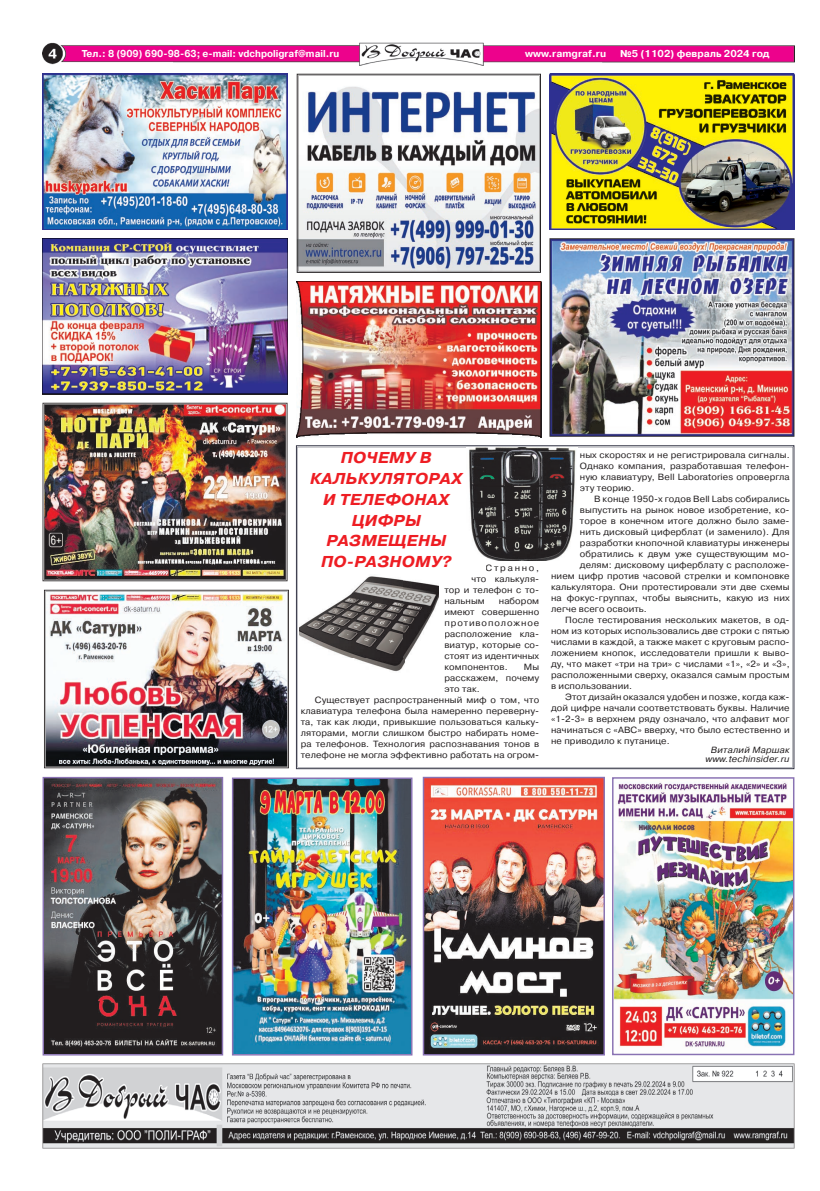
<style>
.page{position:relative;width:820px;height:1191px;background:#fff}
.page>*{position:absolute;margin:0;border:0;box-sizing:border-box;transform-origin:0 0}
.t1{font:italic 700 15.8px/20.7px "Pragmatica C";letter-spacing:.02em;color:#ee1d23;text-align:center;scale:1.04 1}
.t2{font:700 10px "Pragmatica C";color:#fff;scale:.95 1}
.t3{font:700 10px "Pragmatica C";color:#fff}
.t4{font:9px/11px "Pragmatica C";letter-spacing:.01em;color:#231f20;text-align:justify;scale:1.05 1}
.t5{font:italic 9px/9px "Pragmatica C";letter-spacing:.02em;color:#231f20;text-align:right}
.t6{font:9px "Pragmatica C";letter-spacing:.185em;color:#231f20;scale:1.05 1}
</style>
<div class="page">
<img style="left:43px;top:43px;width:751px;height:22px">
<svg style="left:43px;top:1063px;width:751px;height:85px;background:#b8b8ba"></svg>
<img style="left:549px;top:74px;width:245px;height:156px">
<img style="left:44px;top:404px;width:242px;height:176px">
<img style="left:44px;top:404px;width:1px;height:175px">
<img style="left:43px;top:74px;width:244px;height:156px">
<img style="left:296px;top:281px;width:245px;height:156px">
<img style="left:612px;top:777px;width:182px;height:279px">
<img style="left:42px;top:776px;width:182px;height:280px">
<img style="left:231px;top:777px;width:182px;height:279px">
<img style="left:422px;top:776px;width:183px;height:280px">
<img style="left:42px;top:238px;width:245px;height:156px">
<svg style="left:549px;top:238px;width:245px;height:199px"></svg>
<img style="left:550px;top:239px;width:243px;height:196px">
<img style="left:296px;top:74px;width:244px;height:199px">
<img style="left:298px;top:75px;width:241px;height:196px">
<svg style="left:44px;top:590px;width:245px;height:178px"></svg>
<img style="left:45px;top:591px;width:242px;height:176px">
<img style="left:46px;top:591px;width:1px;height:175px">
<svg style="left:297px;top:447px;width:495px;height:320px"></svg>
<img style="left:466px;top:447px;width:111px;height:113px">
<img style="left:299px;top:574px;width:139px;height:112px">
<p class="t2" style="left:82px;top:49px;width:272px">Тел.: 8 (909) 690-98-63; e-mail: vdchpoligraf@mail.ru</p>
<p class="t3" style="left:525px;top:49px;width:82px">www.ramgraf.ru</p>
<p class="t3" style="left:620px;top:49px;width:151px">№5 (1102) февраль 2024 год</p>
<h1 class="t1" style="left:310px;top:449px;width:148px">ПОЧЕМУ В<br>КАЛЬКУЛЯТОРАХ<br>И ТЕЛЕФОНАХ<br>ЦИФРЫ<br>РАЗМЕЩЕНЫ<br>ПО-РАЗНОМУ?</h1>
<p class="t6" style="left:485px;top:564px;width:52px">Странно,</p>
<p class="t4" style="left:471px;top:574px;width:66px">что калькуля-</p>
<p class="t4" style="left:444px;top:585px;width:92px">тор и телефон с то-</p>
<p class="t4" style="left:444px;top:596px;width:40px">нальным</p>
<p class="t4" style="left:444px;top:596px;width:92px;text-indent:54px">набором имеют совершенно противоположное расположение кла&shy;виатур, которые со&shy;стоят из идентичных компонентов.</p>
<p class="t4" style="left:523px;top:662px;width:16px">Мы</p>
<p class="t4" style="left:444px;top:673px;width:92px">расскажем, почему</p>
<p class="t4" style="left:444px;top:684px;width:35px">это так.</p>
<p class="t4" style="left:315px;top:695px;width:215px">Существует распространенный миф о том, что</p>
<p class="t4" style="left:300px;top:706px;width:228px">клавиатура телефона была намеренно переверну-</p>
<p class="t4" style="left:300px;top:717px;width:228px">та, так как люди, привыкшие пользоваться кальку-</p>
<p class="t4" style="left:300px;top:728px;width:228px">ляторами, могли слишком быстро набирать номе-</p>
<p class="t4" style="left:300px;top:739px;width:228px">ра телефонов. Технология распознавания тонов в</p>
<p class="t4" style="left:300px;top:750px;width:228px">телефоне не могла эффективно работать на огром-</p>
<p class="t4" style="left:579px;top:450px;width:201px">ных скоростях и не регистрировала сигналы.<br>Однако компания, разработавшая телефон&shy;ную клавиатуру, Bell Laboratories опровергла эту теорию.</p>
<p class="t4" style="left:593px;top:494px;width:188px">В конце 1950-х годов Bell Labs собирались</p>
<p class="t4" style="left:579px;top:505px;width:201px">выпустить на рынок новое изобретение, ко-</p>
<p class="t4" style="left:579px;top:516px;width:201px">торое в конечном итоге должно было заме-</p>
<p class="t4" style="left:579px;top:527px;width:201px">нить дисковый циферблат (и заменило). Для</p>
<p class="t4" style="left:579px;top:538px;width:201px">разработки кнопочной клавиатуры инженеры</p>
<p class="t4" style="left:579px;top:549px;width:201px">обратились к двум уже существующим мо-</p>
<p class="t4" style="left:579px;top:560px;width:201px">делям: дисковому циферблату с расположе-</p>
<p class="t4" style="left:551px;top:571px;width:228px">нием цифр против часовой стрелки и компоновке</p>
<p class="t4" style="left:551px;top:582px;width:228px">калькулятора. Они протестировали эти две схемы</p>
<p class="t4" style="left:551px;top:593px;width:228px">на фокус-группах, чтобы выяснить, какую из них</p>
<p class="t4" style="left:551px;top:604px;width:93px">легче всего освоить.</p>
<p class="t4" style="left:565px;top:615px;width:215px">После тестирования нескольких макетов, в од-</p>
<p class="t4" style="left:551px;top:626px;width:228px">ном из которых использовались две строки с пятью</p>
<p class="t4" style="left:551px;top:637px;width:228px">числами в каждой, а также макет с круговым распо-</p>
<p class="t4" style="left:551px;top:648px;width:228px">ложением кнопок, исследователи пришли к выво-</p>
<p class="t4" style="left:551px;top:659px;width:228px">ду, что макет «три на три» с числами «1», «2» и «3»,</p>
<p class="t4" style="left:551px;top:670px;width:228px">расположенными сверху, оказался самым простым</p>
<p class="t4" style="left:551px;top:681px;width:79px">в использовании.</p>
<p class="t4" style="left:565px;top:692px;width:215px">Этот дизайн оказался удобен и позже, когда каж-</p>
<p class="t4" style="left:551px;top:703px;width:228px">дой цифре начали соответствовать буквы. Наличие</p>
<p class="t4" style="left:551px;top:714px;width:228px">«1-2-3» в верхнем ряду означало, что алфавит мог</p>
<p class="t4" style="left:551px;top:725px;width:228px">начинаться с «ABC» вверху, что было естественно и</p>
<p class="t4" style="left:551px;top:736px;width:114px">не приводило к путанице.</p>
<p class="t5" style="left:705px;top:746px;width:86px">Виталий Маршак www.techinsider.ru</p>
</div>
